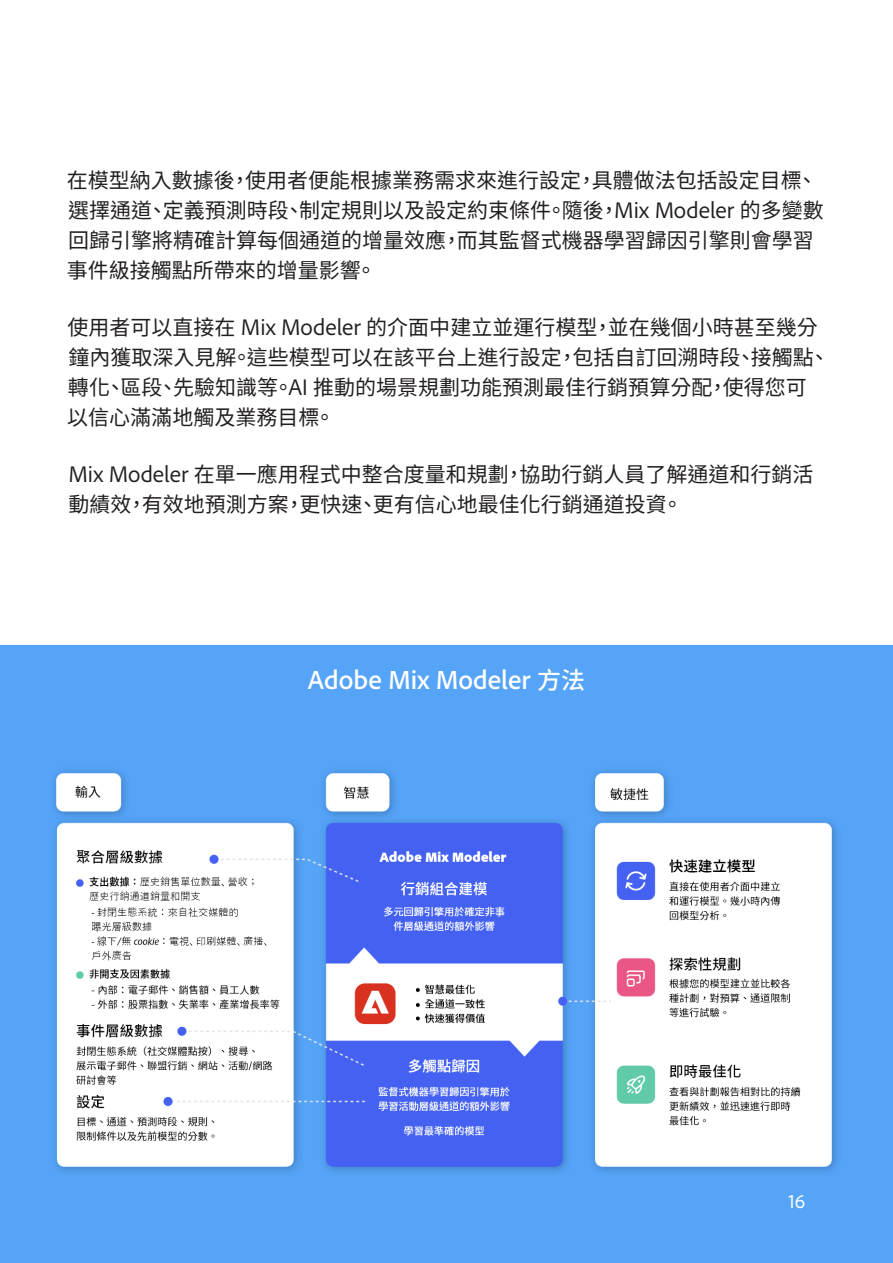
<style>
.page{position:relative;width:893px;height:1263px;background:#fff}
.page>*{position:absolute;margin:0;border:0;box-sizing:border-box;transform-origin:0 0}
.t1{font:700 24px "Adobe Clean Han TC";color:#fff}
.Intro_Body_Copy{font:21px/30px "Adobe Clean Han TC";color:#231f20}
.t2{font:18px "Adobe Clean Han TC";color:#fff}
</style>
<div class="page">
<div style="left:0;top:645px;width:893px;height:618px;background:#55a4f8"></div>
<img style="left:54px;top:771px;width:783px;height:401px">
<p class="Intro_Body_Copy" style="left:67px;top:166px;width:758px">在模型納入數據後，使用者便能根據業務需求來進行設定，具體做法包括設定目標、選擇通道、定義預測時段、制定規則以及設定約束條件。隨後，Mix Modeler 的多變數回歸引擎將精確計算每個通道的增量效應，而其監督式機器學習歸因引擎則會學習事件級接觸點所帶來的增量影響。</p>
<p class="Intro_Body_Copy" style="left:67px;top:313px;width:764px">使用者可以直接在 Mix Modeler 的介面中建立並運行模型，並在幾個小時甚至幾分鐘內獲取深入見解。這些模型可以在該平台上進行設定，包括自訂回溯時段、接觸點、轉化、區段、先驗知識等。AI 推動的場景規劃功能預測最佳行銷預算分配，使得您可以信心滿滿地觸及業務目標。</p>
<p class="Intro_Body_Copy" style="left:68px;top:460px;width:746px">Mix Modeler 在單一應用程式中整合度量和規劃，協助行銷人員了解通道和行銷活動績效，有效地預測方案，更快速、更有信心地最佳化行銷通道投資。</p>
<p class="t1" style="left:308px;top:666px;width:279px">Adobe Mix Modeler 方法</p>
<p class="t2" style="left:788px;top:1191px;width:18px">16</p>
</div>
